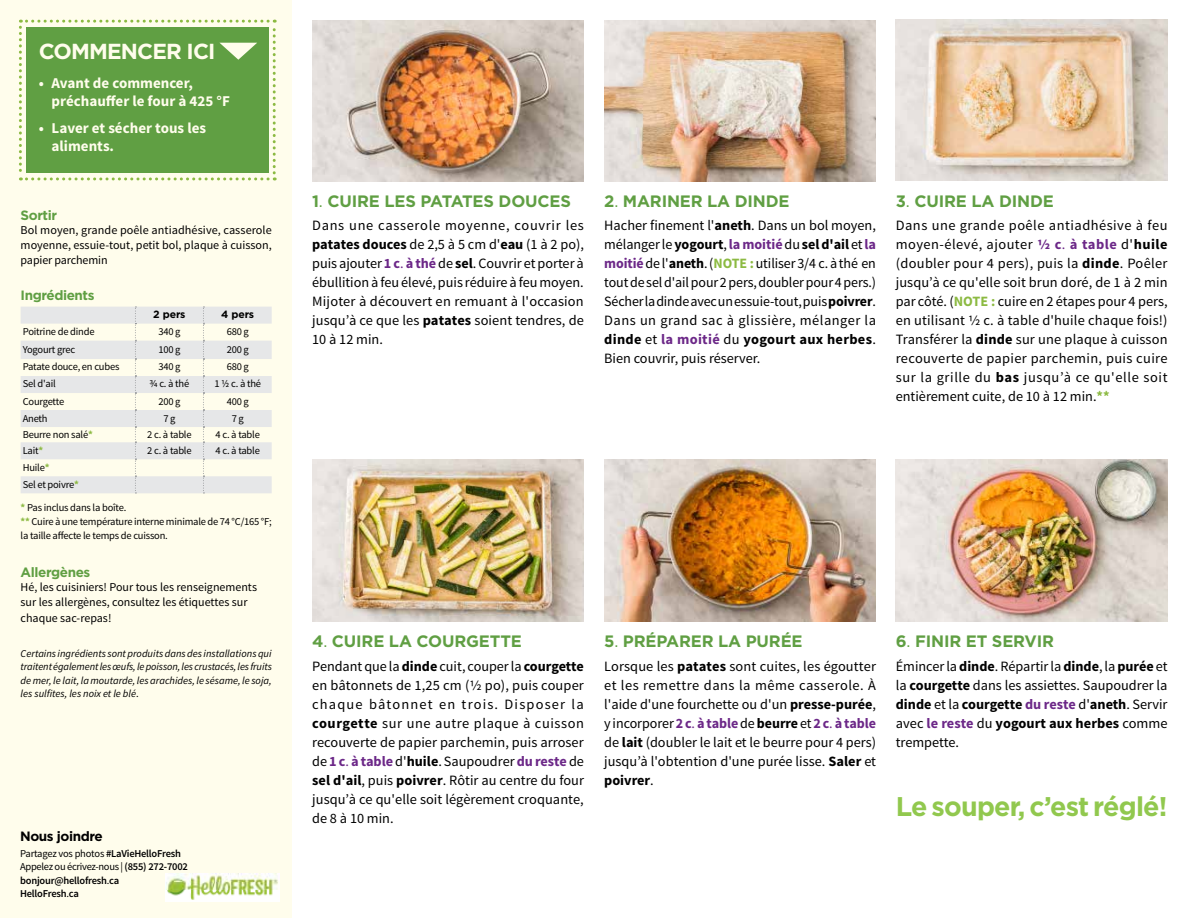
<style>
.page{position:relative;width:1188px;height:918px;background:#fff}
.page>*{position:absolute;margin:0;border:0;box-sizing:border-box;transform-origin:0 0}
.t1{font:700 27px "Gotham";letter-spacing:-.03em;color:#91c84e}
.t2{font:700 21.75px "Gotham";letter-spacing:-.04em;color:#fffdec}
.t3{font:700 16.5px "Gotham";letter-spacing:-.01em;color:#609f43}
.t4{font:700 15px/18px "Source Sans Pro";color:#fffdec}
.t5{font:14.25px/19px "Source Sans Pro";color:#000;text-align:justify}
.t6{font:700 13.5px "Gotham";letter-spacing:-.03em;color:#609f43}
.t7{font:700 13.5px "Gotham";letter-spacing:-.03em;color:#000}
.t8{font:12px/15.3px "Source Sans Pro";color:#000;text-align:justify}
.t9{font:10.5px/13.6px "Source Sans Pro";letter-spacing:-.02em;color:#000}
.t10{font:italic 10.5px/13.5px "Source Sans Pro";color:#000;text-align:justify}
.t11{font:600 10.5px/13.5px "Source Sans Pro";letter-spacing:-.02em;color:#000}
.t12{font:700 10.5px "Gotham";letter-spacing:-.01em;color:#000}
.s1{font-weight:700;color:#8cba42}
.s2{font-style:normal}
.s3{font-weight:400}
.s4{font-weight:700}
.s5{font-weight:700;color:#6c2888}
.s6{color:#6c2888}
</style>
<div class="page">
<div style="left:0;top:0;width:292px;height:918px;background:#fffdec"></div>
<svg style="left:21px;top:307px;width:251px;height:186px;fill:#e6e7e8"></svg>
<svg style="left:203px;top:307px;width:1px;height:187px"></svg>
<svg style="left:135px;top:307px;width:1px;height:187px"></svg>
<img style="left:166px;top:873px;width:114px;height:29px">
<svg style="left:19px;top:20px;width:257px;height:160px;background:#74ab57"></svg>
<img style="left:312px;top:459px;width:272px;height:162px">
<img style="left:604px;top:459px;width:272px;height:162px">
<img style="left:896px;top:459px;width:271px;height:162px">
<img style="left:896px;top:20px;width:272px;height:160px">
<img style="left:604px;top:20px;width:272px;height:161px">
<img style="left:312px;top:20px;width:272px;height:161px">
<h2 class="t2" style="left:39px;top:37px;width:178px">COMMENCER ICI</h2>
<p class="t4" style="left:52px;top:75px;width:180px;text-indent:-13px">• Avant de commencer, préchauffer le four à 425 °F</p>
<p class="t4" style="left:52px;top:119px;width:156px;text-indent:-13px">• Laver et sécher tous les aliments.</p>
<p class="t6" style="left:21px;top:206px;width:38px">Sortir</p>
<p class="t8" style="left:21px;top:222px;width:253px">Bol moyen, grande poêle antiadhésive, casserole moyenne, essuie-tout, petit bol, plaque à cuisson, papier parchemin</p>
<p class="t6" style="left:21px;top:286px;width:75px">Ingrédients</p>
<p class="t12" style="left:153px;top:308px;width:34px">2 pers</p>
<p class="t12" style="left:221px;top:308px;width:34px">4 pers</p>
<p class="t9" style="left:23px;top:325px;width:73px">Poitrine de dinde</p>
<p class="t9" style="left:158px;top:325px;width:24px">340 g</p>
<p class="t9" style="left:227px;top:325px;width:24px">680 g</p>
<p class="t9" style="left:23px;top:343px;width:54px">Yogourt grec</p>
<p class="t9" style="left:158px;top:343px;width:24px">100 g</p>
<p class="t9" style="left:227px;top:343px;width:24px">200 g</p>
<p class="t9" style="left:23px;top:360px;width:98px">Patate douce, en cubes</p>
<p class="t9" style="left:158px;top:360px;width:24px">340 g</p>
<p class="t9" style="left:227px;top:360px;width:24px">680 g</p>
<p class="t9" style="left:23px;top:377px;width:34px">Sel d'ail</p>
<p class="t9" style="left:150px;top:377px;width:41px">3/4 c. à thé</p>
<p class="t9" style="left:214px;top:377px;width:48px">1 1/2 c. à thé</p>
<p class="t9" style="left:23px;top:394px;width:43px">Courgette</p>
<p class="t9" style="left:158px;top:394px;width:24px">200 g</p>
<p class="t9" style="left:227px;top:394px;width:24px">400 g</p>
<p class="t9" style="left:23px;top:411px;width:26px">Aneth</p>
<p class="t9" style="left:163px;top:411px;width:14px">7 g</p>
<p class="t9" style="left:232px;top:411px;width:14px">7 g</p>
<p class="t9" style="left:23px;top:428px;width:72px">Beurre non salé<span class="s1">*</span></p>
<p class="t9" style="left:147px;top:428px;width:46px">2 c. à table</p>
<p class="t9" style="left:216px;top:428px;width:46px">4 c. à table</p>
<p class="t9" style="left:23px;top:444px;width:22px">Lait<span class="s1">*</span></p>
<p class="t9" style="left:147px;top:444px;width:46px">2 c. à table</p>
<p class="t9" style="left:216px;top:444px;width:46px">4 c. à table</p>
<p class="t9" style="left:23px;top:459px;width:58px;line-height:17px">Huile<span class="s1">*<br></span>Sel et poivre<span class="s1">*</span></p>
<p class="t9" style="left:21px;top:501px;width:253px"><span class="s1">*</span> Pas inclus dans la boîte.<br><span class="s1">**</span> Cuire à une température interne minimale de 74 °C/165 °F; la taille affecte le temps de cuisson.</p>
<p class="t6" style="left:21px;top:563px;width:71px">Allergènes</p>
<p class="t8" style="left:21px;top:579px;width:238px;text-align:left">Hé, les cuisiniers! Pour tous les renseignements sur les allergènes, consultez les étiquettes sur chaque sac-repas!</p>
<p class="t10" style="left:21px;top:647px;width:253px">Certains ingrédients sont produits dans des installations qui traitent également les œufs, le poisson, les crustacés, les fruits de mer, le lait, la moutarde, les arachides, le sésame, le soja, les sulfites, les noix et le blé<span class="s2">.</span></p>
<p class="t7" style="left:20px;top:827px;width:84px">Nous joindre</p>
<p class="t11" style="left:20px;top:847px;width:169px"><span class="s3">Partagez vos photos</span> #LaVieHelloFresh<br><span class="s3">Appelez ou écrivez-nous |</span> (855) 272-7002 bonjour@hellofresh<span class="s3">.</span>ca<br>HelloFresh<span class="s3">.</span>ca</p>
<p class="t3" style="left:312px;top:190px;width:260px">1<span class="s3">.</span> CUIRE LES PATATES DOUCES</p>
<p class="t5" style="left:312px;top:216px;width:273px">Dans une casserole moyenne, couvrir les <span class="s4">patates douces</span> de 2,5 à 5 cm d'<span class="s4">eau</span> (1 à 2 po), puis ajouter <span class="s5">1 c</span><span class="s6">.</span> <span class="s5">à thé</span> de <span class="s4">sel</span>. Couvrir et porter à ébullition à feu élevé, puis réduire à feu moyen.<br>Mijoter à découvert en remuant à l'occasion jusqu’à ce que les <span class="s4">patates</span> soient tendres, de 10 à 12 min.</p>
<p class="t3" style="left:604px;top:190px;width:187px">2<span class="s3">.</span> MARINER LA DINDE</p>
<p class="t5" style="left:604px;top:216px;width:273px">Hacher finement l'<span class="s4">aneth</span>. Dans un bol moyen, mélanger le <span class="s4">yogourt</span>,<span class="s5">la moitié</span> du <span class="s4">sel d'ail</span> et <span class="s5">la moitié</span> de l'<span class="s4">aneth</span>. (<span class="s1">NOTE :</span> utiliser 3/4 c. à thé en tout de sel d'ail pour 2 pers, doubler pour 4 pers.)<br>Sécher la dinde avec un essuie-tout, puis <span class="s4">poivrer</span>.<br>Dans un grand sac à glissière, mélanger la <span class="s4">dinde</span> et <span class="s5">la moitié</span> du <span class="s4">yogourt aux herbes</span>.<br>Bien couvrir, puis réserver.</p>
<p class="t3" style="left:896px;top:190px;width:160px">3<span class="s3">.</span> CUIRE LA DINDE</p>
<p class="t5" style="left:896px;top:216px;width:273px">Dans une grande poêle antiadhésive à feu moyen-élevé, ajouter <span class="s5">1/2 c</span><span class="s6">.</span> <span class="s5">à table</span> d'<span class="s4">huile </span>(doubler pour 4 pers), puis la <span class="s4">dinde</span>. Poêler jusqu’à ce qu'elle soit brun doré, de 1 à 2 min par côté. (<span class="s1">NOTE :</span> cuire en 2 étapes pour 4 pers, en utilisant 1/2 c. à table d'huile chaque fois!)<br>Transférer la <span class="s4">dinde</span> sur une plaque à cuisson recouverte de papier parchemin, puis cuire sur la grille du <span class="s4">bas</span> jusqu’à ce qu'elle soit entièrement cuite, de 10 à 12 min.<span class="s1">**</span></p>
<p class="t3" style="left:312px;top:631px;width:211px">4<span class="s3">.</span> CUIRE LA COURGETTE</p>
<p class="t5" style="left:312px;top:657px;width:273px">Pendant que la <span class="s4">dinde</span> cuit, couper la <span class="s4">courgette </span>en bâtonnets de 1,25 cm (1/2 po), puis couper chaque bâtonnet en trois. Disposer la <span class="s4">courgette</span> sur une autre plaque à cuisson recouverte de papier parchemin, puis arroser de <span class="s5">1 c</span><span class="s6">.</span> <span class="s5">à table</span> d'<span class="s4">huile</span>. Saupoudrer <span class="s5">du reste</span> de <span class="s4">sel d'ail</span>, puis <span class="s4">poivrer</span>. Rôtir au centre du four jusqu’à ce qu'elle soit légèrement croquante, de 8 à 10 min.</p>
<p class="t3" style="left:604px;top:631px;width:200px">5<span class="s3">.</span> PRÉPARER LA PURÉE</p>
<p class="t5" style="left:604px;top:657px;width:273px">Lorsque les <span class="s4">patates</span> sont cuites, les égoutter et les remettre dans la même casserole. À l'aide d'une fourchette ou d'un <span class="s4">presse-purée</span>, y incorporer <span class="s5">2 c</span><span class="s6">.</span> <span class="s5">à table</span> de<span class="s4">beurre</span> et <span class="s5">2 c</span><span class="s6">.</span> <span class="s5">à table </span>de <span class="s4">lait</span> (doubler le lait et le beurre pour 4 pers) jusqu’à l'obtention d'une purée lisse. <span class="s4">Saler</span> et <span class="s4">poivrer</span>.</p>
<p class="t3" style="left:896px;top:631px;width:160px">6<span class="s3">.</span> FINIR ET SERVIR</p>
<p class="t5" style="left:896px;top:657px;width:273px">Émincer la <span class="s4">dinde</span>. Répartir la <span class="s4">dinde</span>, la <span class="s4">purée</span> et la <span class="s4">courgette</span> dans les assiettes. Saupoudrer la <span class="s4">dinde</span> et la <span class="s4">courgette</span> <span class="s5">du reste</span> d'<span class="s4">aneth</span>. Servir avec <span class="s5">le reste</span> du <span class="s4">yogourt aux herbes</span> comme trempette.</p>
<h1 class="t1" style="left:896px;top:788px;width:273px">Le souper, c’est réglé!</h1>
</div>
